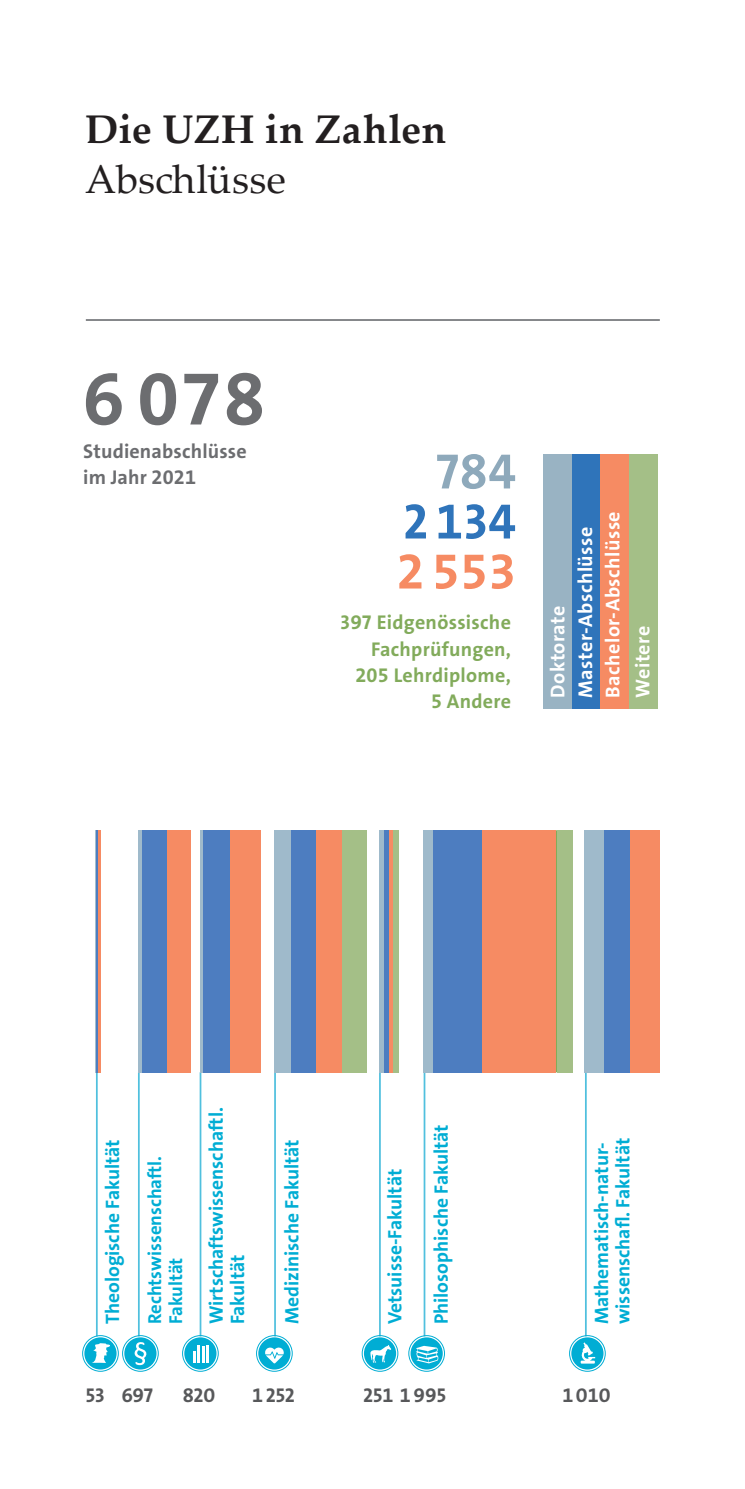
<style>
.page{position:relative;width:745px;height:1489px;background:#fff}
.page>*{position:absolute;margin:0;border:0;box-sizing:border-box;transform-origin:0 0}
.t1{font:75px "The Sans LP7 Bld";color:#6c6d70}
.t2{font:50px "The Sans LP7 Bld";color:#2f74ba}
.t3{font:50px "The Sans LP7 Bld";color:#f68b63}
.t4{font:50px "The Sans LP7 Bld";color:#8ea9bb}
.t5{font:700 40px "Palatino Linotype";letter-spacing:.01em;color:#231f20}
.t6{font:40px "Palatino Linotype";color:#231f20}
.t7{font:20px/26.2px "The Sans LP7 Bld";letter-spacing:.015em;color:#82ab5b;text-align:right}
.t8{font:20px/27.5px "The Sans LP7 Bld";letter-spacing:.025em;color:#fff}
.t9{font:20px/26.2px "The Sans LP7 Bld";letter-spacing:.01em;color:#6c6d70}
.t10{font:20px "The Sans LP7 Bld";letter-spacing:.125em;color:#57585a}
.t11{font:19.5px/21.2px "The Sans LP7 Bld";color:#00add4}
.t12{font:18.75px/21.2px "The Sans LP7 Bld";color:#00add4}
</style>
<div class="page">
<hr style="left:423px;top:1072px;width:2px;height:264px;background:#50c0de">
<div style="left:410px;top:1337px;width:32px;height:32px;background:#00add4;border-radius:50%"></div>
<div style="left:408px;top:1335px;width:36px;height:36px;border:1px solid #00add4;border-radius:50%"></div>
<div style="left:411px;top:1338px;width:30px;height:29px;border:1px solid #00add4;border-radius:50%"></div>
<svg style="left:415px;top:1345px;width:23px;height:18px"></svg>
<hr style="left:96px;top:1072px;width:2px;height:264px;background:#50c0de">
<hr style="left:138px;top:1072px;width:2px;height:264px;background:#50c0de">
<hr style="left:86px;top:319px;width:573px;height:2px;background:#808285">
<hr style="left:379px;top:1072px;width:1px;height:264px;background:#50c0de">
<div style="left:364px;top:1337px;width:32px;height:32px;background:#00add4;border-radius:50%"></div>
<div style="left:361px;top:1335px;width:37px;height:36px;border:1px solid #00add4;border-radius:50%"></div>
<div style="left:365px;top:1338px;width:29px;height:29px;border:1px solid #00add4;border-radius:50%"></div>
<svg style="left:370px;top:1344px;width:21px;height:18px"></svg>
<hr style="left:584px;top:1072px;width:2px;height:264px;background:#50c0de">
<div style="left:571px;top:1337px;width:32px;height:32px;background:#00add4;border-radius:50%"></div>
<div style="left:569px;top:1335px;width:36px;height:36px;border:1px solid #00add4;border-radius:50%"></div>
<div style="left:572px;top:1338px;width:29px;height:29px;border:1px solid #00add4;border-radius:50%"></div>
<svg style="left:580px;top:1342px;width:14px;height:21px"></svg>
<hr style="left:274px;top:1072px;width:2px;height:264px;background:#50c0de">
<div style="left:258px;top:1337px;width:32px;height:32px;background:#00add4;border-radius:50%"></div>
<div style="left:256px;top:1335px;width:36px;height:36px;border:1px solid #00add4;border-radius:50%"></div>
<div style="left:259px;top:1338px;width:30px;height:29px;border:1px solid #00add4;border-radius:50%"></div>
<svg style="left:265px;top:1347px;width:19px;height:16px"></svg>
<hr style="left:199px;top:1072px;width:2px;height:264px;background:#50c0de">
<div style="left:184px;top:1337px;width:32px;height:32px;background:#00add4;border-radius:50%"></div>
<div style="left:182px;top:1335px;width:36px;height:36px;border:1px solid #00add4;border-radius:50%"></div>
<div style="left:185px;top:1338px;width:30px;height:29px;border:1px solid #00add4;border-radius:50%"></div>
<svg style="left:193px;top:1351px;width:2px;height:11px"></svg>
<hr style="left:197px;top:1344px;width:3px;height:18px;background:#fff">
<svg style="left:202px;top:1345px;width:6px;height:17px"></svg>
<div style="left:124px;top:1337px;width:32px;height:32px;background:#00add4;border-radius:50%"></div>
<div style="left:122px;top:1335px;width:36px;height:36px;border:1px solid #00add4;border-radius:50%"></div>
<div style="left:126px;top:1338px;width:29px;height:29px;border:1px solid #00add4;border-radius:50%"></div>
<svg style="left:134px;top:1342px;width:13px;height:22px"></svg>
<svg style="left:84px;top:1337px;width:32px;height:32px"></svg>
<div style="left:82px;top:1335px;width:37px;height:36px;border:1px solid #00add4;border-radius:50%"></div>
<div style="left:86px;top:1338px;width:29px;height:29px;border:1px solid #00add4;border-radius:50%"></div>
<svg style="left:90px;top:1342px;width:20px;height:20px"></svg>
<hr style="left:200px;top:830px;width:4px;height:242px;background:#9fbacb">
<div style="left:203px;top:830px;width:27px;height:242px;background:#4d7dc0"></div>
<div style="left:230px;top:830px;width:31px;height:242px;background:#f68b63"></div>
<div style="left:584px;top:830px;width:19px;height:242px;background:#9fbacb"></div>
<div style="left:603px;top:830px;width:27px;height:242px;background:#4d7dc0"></div>
<div style="left:629px;top:830px;width:30px;height:242px;background:#f68b63"></div>
<div style="left:423px;top:830px;width:10px;height:242px;background:#9fbacb"></div>
<hr style="left:555px;top:830px;width:1px;height:241px;background:#82ab5b">
<div style="left:556px;top:830px;width:16px;height:242px;background:#a4bf87"></div>
<div style="left:433px;top:830px;width:49px;height:242px;background:#4d7dc0"></div>
<div style="left:481px;top:830px;width:74px;height:242px;background:#f68b63"></div>
<div style="left:379px;top:830px;width:5px;height:242px;background:#9fbacb"></div>
<div style="left:384px;top:830px;width:5px;height:242px;background:#4d7dc0"></div>
<div style="left:388px;top:830px;width:5px;height:242px;background:#f68b63"></div>
<div style="left:393px;top:830px;width:5px;height:242px;background:#a4bf87"></div>
<div style="left:274px;top:830px;width:17px;height:242px;background:#9fbacb"></div>
<div style="left:291px;top:830px;width:25px;height:242px;background:#4d7dc0"></div>
<div style="left:316px;top:830px;width:26px;height:242px;background:#f68b63"></div>
<div style="left:138px;top:830px;width:5px;height:242px;background:#9fbacb"></div>
<div style="left:142px;top:830px;width:26px;height:242px;background:#4d7dc0"></div>
<div style="left:167px;top:830px;width:23px;height:242px;background:#f68b63"></div>
<hr style="left:96px;top:830px;width:2px;height:242px;background:#4d7dc0">
<hr style="left:98px;top:830px;width:2px;height:242px;background:#f68b63">
<div style="left:342px;top:830px;width:25px;height:242px;background:#a4bf87"></div>
<div style="left:543px;top:454px;width:28px;height:255px;background:#99b3c3"></div>
<div style="left:571px;top:454px;width:29px;height:255px;background:#2f74ba"></div>
<div style="left:600px;top:454px;width:28px;height:255px;background:#f68b63"></div>
<div style="left:629px;top:454px;width:28px;height:255px;background:#a4bf87"></div>
<h3 class="t5" style="left:85px;top:101px;width:362px">Die UZH in Zahlen</h3>
<h3 class="t6" style="left:85px;top:151px;width:202px">Abschlüsse</h3>
<h1 class="t1" style="left:83px;top:351px;width:183px">6 078</h1>
<p class="t9" style="left:83px;top:438px;width:165px">Studienabschlüsse im Jahr 2021</p>
<h2 class="t4" style="left:436px;top:439px;width:81px">784</h2>
<h2 class="t2" style="left:403px;top:489px;width:114px">2 134</h2>
<h2 class="t3" style="left:396px;top:539px;width:121px">2 553</h2>
<p class="t7" style="left:340px;top:609px;width:172px">397 Eidgenössische<br>Fachprüfungen,<br>205 Lehrdiplome,<br>5 Andere</p>
<p class="t8" style="left:544px;top:697px;width:188px;rotate:-90deg">Doktorate<br>Master-Abschlüsse<br>Bachelor-Abschlüsse</p>
<p class="t8" style="left:629px;top:697px;width:73px;rotate:-90deg">Weitere</p>
<p class="t11" style="left:102px;top:1324px;width:187px;rotate:-90deg">Theologische Fakultät</p>
<p class="t12" style="left:144px;top:1324px;width:170px;rotate:-90deg">Rechtswissenschaftl.<br>Fakultät</p>
<p class="t11" style="left:206px;top:1324px;width:219px;rotate:-90deg">Wirtschaftswissenschaftl.<br>Fakultät</p>
<p class="t11" style="left:281px;top:1324px;width:186px;rotate:-90deg">Medizinische Fakultät</p>
<p class="t11" style="left:384px;top:1324px;width:157px;rotate:-90deg">Vetsuisse-Fakultät</p>
<p class="t11" style="left:430px;top:1324px;width:202px;rotate:-90deg">Philosophische Fakultät</p>
<p class="t11" style="left:591px;top:1324px;width:188px;rotate:-90deg">Mathematisch-natur&shy;wissenschafl. Fakultät</p>
<p class="t10" style="left:86px;top:1382px;width:69px">53 697</p>
<p class="t10" style="left:182px;top:1382px;width:34px">820</p>
<p class="t10" style="left:252px;top:1382px;width:44px">1252</p>
<p class="t10" style="left:562px;top:1382px;width:50px">1010</p>
<p class="t10" style="left:363px;top:1382px;width:84px">251 1995</p>
</div>
